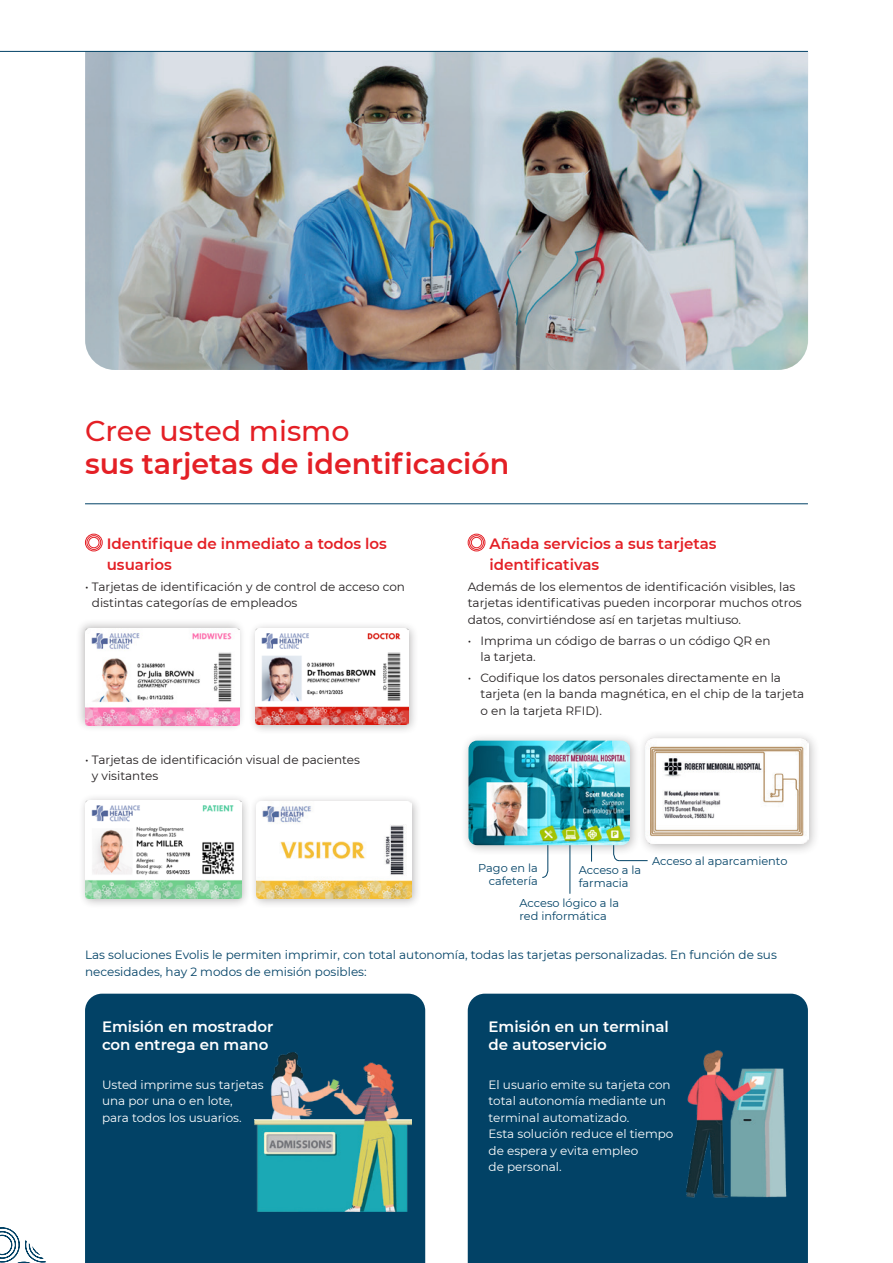
<style>
.page{position:relative;width:893px;height:1263px;background:#fff}
.page>*{position:absolute;margin:0;border:0;box-sizing:border-box;transform-origin:0 0}
.titre{font:600 28.5px/33px "Montserrat";color:#e41f25}
.sous-titre_2{font:600 15px/21px "Montserrat";color:#e41f25}
.sous-titre_3{font:600 15px/18px "Montserrat";color:#fff}
.body{font:12px/16.5px "Montserrat";color:#231f20}
.body-2{font:12px/16.5px "Montserrat";color:#fff}
.INTRO{font:12px/16.5px "Montserrat";color:#024266}
.body-3{font:11.4px/12.8px "Montserrat";color:#024266}
.s1{font-weight:500}
</style>
<div class="page">
<img style="left:85px;top:52px;width:723px;height:318px">
<hr style="left:0;top:51px;width:808px;height:1px;background:#024266">
<svg style="left:0;top:1227px;width:46px;height:36px"></svg>
<div style="left:85px;top:534px;width:18px;height:17px;border:1px solid #e41f25;border-radius:50%"></div>
<div style="left:87px;top:535px;width:14px;height:15px;border:1px solid #e41f25;border-radius:50%"></div>
<div style="left:88px;top:537px;width:11px;height:11px;border:1px solid #e41f25;border-radius:50%"></div>
<div style="left:75px;top:618px;width:172px;height:114px;background:#231f20;opacity:.3"></div>
<img style="left:85px;top:628px;width:154px;height:97px">
<div style="left:248px;top:621px;width:170px;height:113px;background:#231f20;opacity:.3"></div>
<img style="left:255px;top:628px;width:153px;height:96px">
<div style="left:78px;top:793px;width:173px;height:116px;background:#231f20;opacity:.3"></div>
<img style="left:85px;top:801px;width:156px;height:98px">
<div style="left:249px;top:794px;width:173px;height:115px;background:#231f20;opacity:.3"></div>
<img style="left:257px;top:802px;width:155px;height:97px">
<div style="left:468px;top:534px;width:17px;height:17px;border:1px solid #e41f25;border-radius:50%"></div>
<div style="left:469px;top:535px;width:15px;height:15px;border:1px solid #e41f25;border-radius:50%"></div>
<div style="left:471px;top:537px;width:11px;height:11px;border:1px solid #e41f25;border-radius:50%"></div>
<div style="left:468px;top:994px;width:340px;height:269px;background:#024266"></div>
<div style="left:85px;top:994px;width:340px;height:269px;background:#024266"></div>
<hr style="left:85px;top:503px;width:723px;height:1px;background:#024266">
<div style="left:637px;top:730px;width:183px;height:126px;background:#231f20;opacity:.3"></div>
<img style="left:645px;top:738px;width:163px;height:106px">
<svg style="left:542px;top:856px;width:6px;height:22px"></svg>
<hr style="left:570px;top:838px;width:1px;height:56px;background:#024266">
<svg style="left:613px;top:838px;width:35px;height:23px"></svg>
<img style="left:255px;top:1052px;width:157px;height:160px">
<img style="left:687px;top:1050px;width:121px;height:204px">
<div style="left:460px;top:732px;width:181px;height:124px;background:#231f20;opacity:.3"></div>
<img style="left:468px;top:741px;width:162px;height:104px">
<p class="titre" style="left:85px;top:413px;width:426px"><span class="s1">Cree usted mismo<br></span>sus tarjetas de identificación</p>
<p class="sous-titre_2" style="left:107px;top:533px;width:282px">Identifique de inmediato a todos los usuarios</p>
<p class="body" style="left:92px;top:578px;width:315px;text-indent:-7px">• Tarjetas de identificación y de control de acceso con distintas categorías de empleados</p>
<p class="body" style="left:92px;top:751px;width:270px;text-indent:-7px">• Tarjetas de identificación visual de pacientes y visitantes</p>
<p class="sous-titre_2" style="left:489px;top:533px;width:229px">Añada servicios a sus tarjetas identificativas</p>
<p class="body" style="left:468px;top:578px;width:336px">Además de los elementos de identificación visibles, las tarjetas identificativas pueden incorporar muchos otros datos, convirtiéndose así en tarjetas multiuso.</p>
<p class="body" style="left:480px;top:632px;width:292px;text-indent:-13px">• Imprima un código de barras o un código QR en la tarjeta.</p>
<p class="body" style="left:480px;top:669px;width:325px;text-indent:-13px">• Codifique los datos personales directamente en la tarjeta (en la banda magnética, en el chip de la tarjeta o en la tarjeta RFID).</p>
<p class="body-3" style="left:478px;top:861px;width:61px;text-align:right">Pago en la cafeterÍa</p>
<p class="body-3" style="left:579px;top:863px;width:64px">Acceso a la farmacia</p>
<p class="body-3" style="left:520px;top:896px;width:101px">Acceso lógico a la red informática</p>
<p class="body-3" style="left:652px;top:854px;width:137px">Acceso al aparcamiento</p>
<p class="INTRO" style="left:85px;top:946px;width:693px">Las soluciones Evolis le permiten imprimir, con total autonomía, todas las tarjetas personalizadas. En función de sus necesidades, hay 2 modos de emisión posibles:</p>
<p class="sous-titre_3" style="left:102px;top:1017px;width:173px">Emisión en mostrador con entrega en mano</p>
<p class="body-2" style="left:102px;top:1076px;width:163px">Usted imprime sus tarjetas una por una o en lote,<br>para todos los usuarios.</p>
<p class="sous-titre_3" style="left:489px;top:1017px;width:182px">Emisión en un terminal de autoservicio</p>
<p class="body-2" style="left:489px;top:1076px;width:186px">El usuario emite su tarjeta con total autonomía mediante un terminal automatizado.<br>Esta solución reduce el tiempo de espera y evita empleo<br>de personal.</p>
</div>
